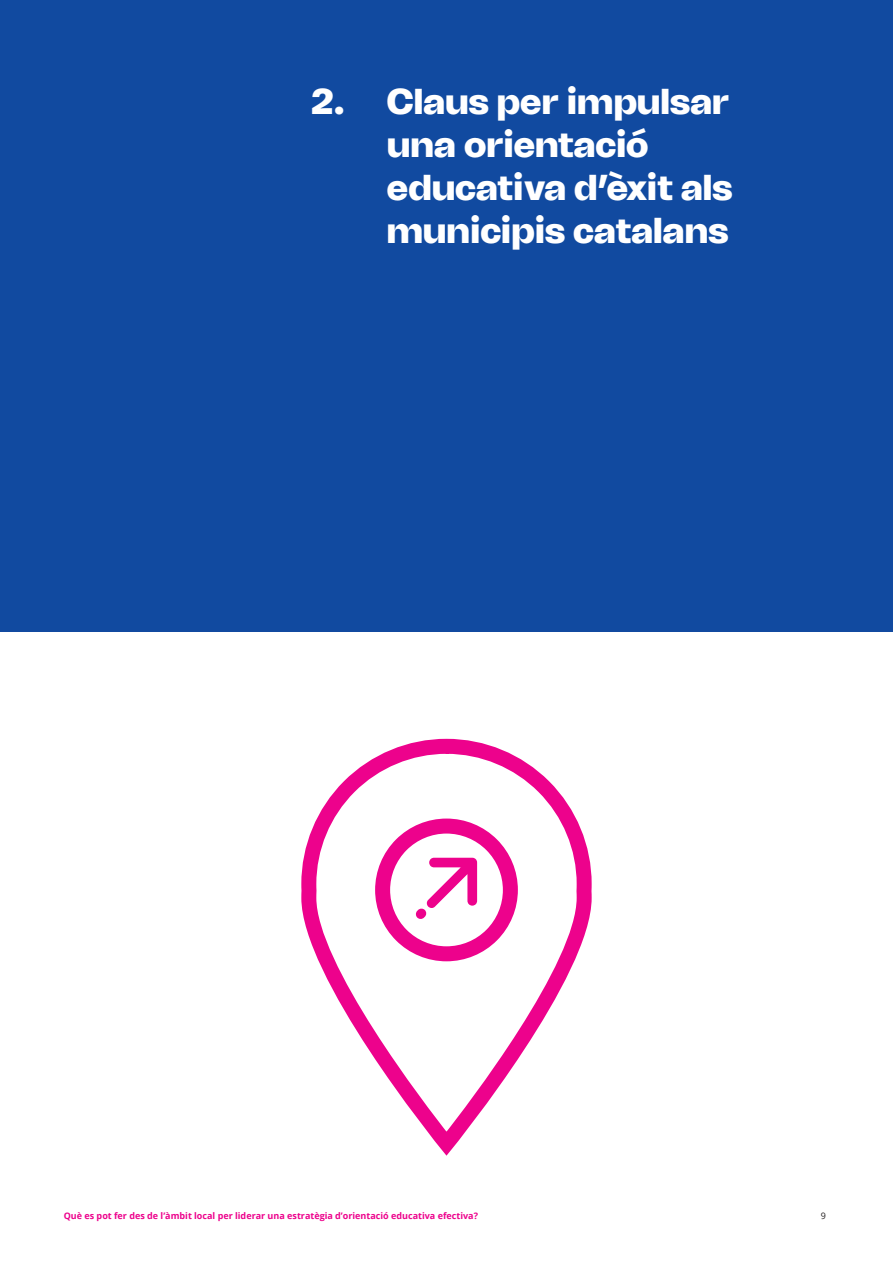
<style>
.page{position:relative;width:893px;height:1263px;background:#fff}
.page>*{position:absolute;margin:0;border:0;box-sizing:border-box;transform-origin:0 0}
.t1{font:900 36px/43.2px "Tomato Grotesk";color:#fff}
.t2{font:700 9px "Open Sans";color:#ed028c}
.t3{font:9px "Open Sans";color:#231f20}
</style>
<div class="page">
<div style="left:0;top:0;width:893px;height:631px;background:#114aa0"></div>
<svg style="left:301px;top:738px;width:291px;height:418px"></svg>
<svg style="left:373px;top:816px;width:147px;height:147px"></svg>
<h1 class="t1" style="left:311px;top:80px;width:35px">2.</h1>
<h1 class="t1" style="left:387px;top:80px;width:347px">Claus per impulsar una orientació educativa d’èxit als municipis catalans</h1>
<p class="t2" style="left:64px;top:1210px;width:416px">Què es pot fer des de l’àmbit local per liderar una estratègia d’orientació educativa efectiva?</p>
<p class="t3" style="left:821px;top:1210px;width:7px">9</p>
</div>
